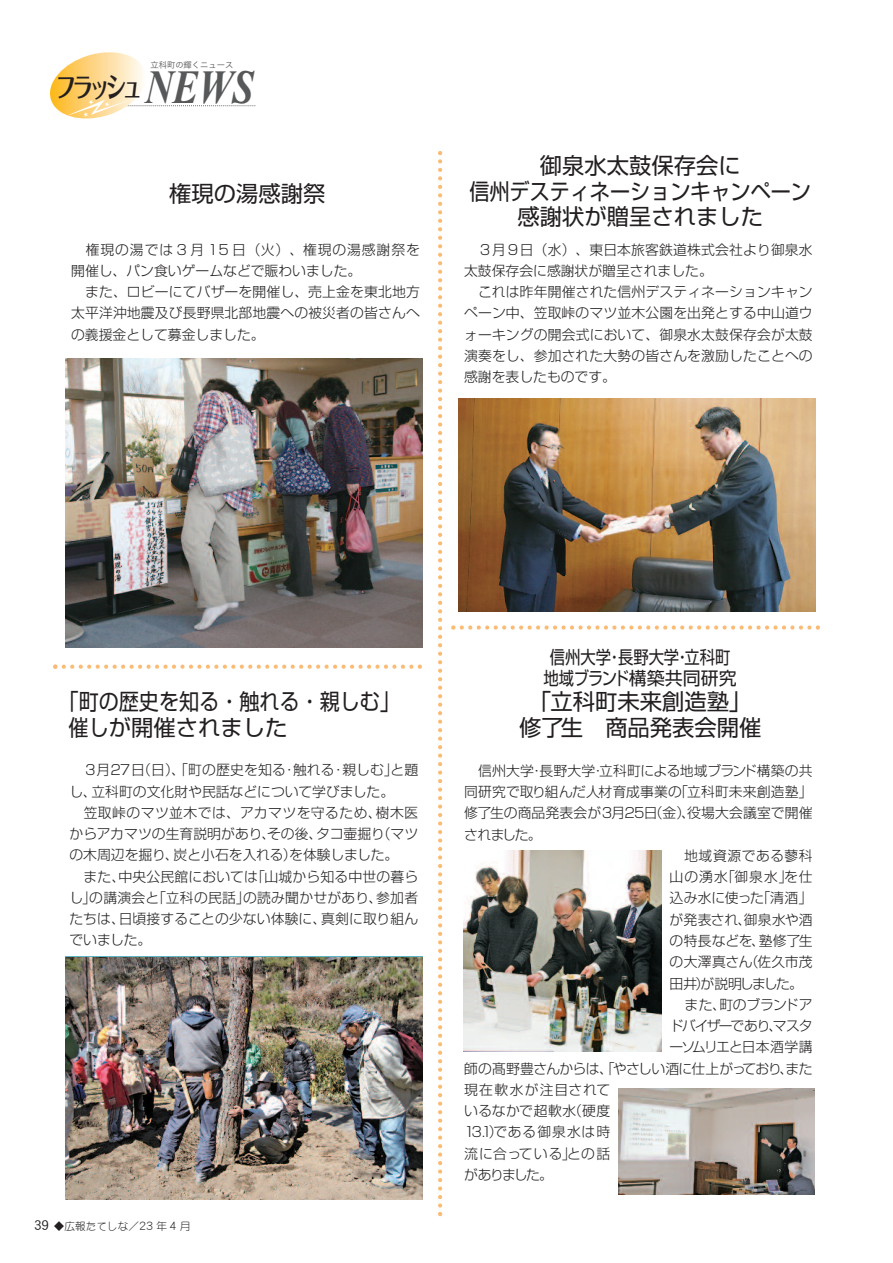
<style>
.page{position:relative;width:893px;height:1263px;background:#fff}
.page>*{position:absolute;margin:0;border:0;box-sizing:border-box;transform-origin:0 0}
.t1{font:italic 700 47.7px "Times New Roman";color:#57585a;scale:.8 1}
.t2{font:28.05px "Folk Pro Bold 90 pv RKSJ H";color:#231f20;scale:.75 1}
.t3{font:22.35px/25.5px "Shin Go Pro";color:#231f20;text-align:center}
.t4{font:22.35px/25.5px "Shin Go Pro";color:#231f20;scale:.9 1}
.t5{font:18px/21px "Shin Go Pro";color:#231f20;text-align:center;scale:.85 1}
.t6{font:300 13.8px "Shin Go Pro";letter-spacing:.01em;color:#231f20}
.t7{font:300 13.8px "Shin Go Pro";letter-spacing:.065em;color:#231f20}
.t8{font:300 13.8px "Shin Go Pro";letter-spacing:-.035em;color:#231f20}
.t9{font:300 13.8px "Shin Go Pro";letter-spacing:.03em;color:#231f20}
.t10{font:300 13.8px "Shin Go Pro";letter-spacing:.045em;color:#231f20}
.t11{font:300 13.8px "Shin Go Pro";letter-spacing:-.085em;color:#231f20}
.t12{font:300 13.8px "Shin Go Pro";letter-spacing:.075em;color:#231f20}
.t13{font:300 13.8px "Shin Go Pro";letter-spacing:-.105em;color:#231f20}
.t14{font:300 13.8px "Shin Go Pro";letter-spacing:-.07em;color:#231f20}
.t15{font:300 13.8px "Shin Go Pro";letter-spacing:.05em;color:#231f20}
.t16{font:300 13.8px "Shin Go Pro";letter-spacing:-.01em;color:#231f20}
.t17{font:300 13.8px "Shin Go Pro";letter-spacing:.08em;color:#231f20}
.t18{font:10.65px "DF Maru Gothic Std W3";color:#231f20}
.t19{font:8.25px "Hira Kaku Pro W3 90 pv RKSJ H";color:#57585a}
.s1{font-family:"DFHS Gothic Std W3";font-size:14.85px}
.s2{font-size:12.75px}
</style>
<div class="page">
<img style="left:66px;top:957px;width:357px;height:242px">
<svg style="left:53px;top:664px;width:369px;height:5px"></svg>
<svg style="left:451px;top:625px;width:369px;height:5px"></svg>
<img style="left:66px;top:358px;width:357px;height:289px">
<img style="left:458px;top:398px;width:358px;height:213px">
<svg style="left:438px;top:151px;width:4px;height:1065px"></svg>
<img style="left:464px;top:850px;width:197px;height:201px">
<img style="left:619px;top:1088px;width:195px;height:107px">
<svg style="left:50px;top:52px;width:205px;height:67px"></svg>
<p class="t19" style="left:150px;top:58px;width:84px">立科町の輝くニュース</p>
<p class="t1" style="left:145px;top:54px;width:137px">NEWS</p>
<p class="t2" style="left:55px;top:63px;width:75px">フラッ</p>
<p class="t2" style="left:106px;top:63px;width:51px">シュ</p>
<p class="t3" style="left:169px;top:178px;width:158px">権現の湯感謝祭</p>
<p class="t7" style="left:86px;top:238px;width:335px">権現の湯では 3 月 15 日（火）、権現の湯感謝祭を</p>
<p class="t6" style="left:71px;top:259px;width:292px">開催し、パン食いゲームなどで賑わいました。</p>
<p class="t6" style="left:85px;top:280px;width:336px">また、ロビーにてバザーを開催し、売上金を東北地方</p>
<p class="t6" style="left:71px;top:302px;width:350px">太平洋沖地震及び長野県北部地震への被災者の皆さんへ</p>
<p class="t6" style="left:71px;top:323px;width:195px">の義援金として募金しました。</p>
<p class="t3" style="left:469px;top:150px;width:343px">御泉水太鼓保存会に<br>信州デスティネーションキャンペーン感謝状が贈呈されました</p>
<p class="t6" style="left:478px;top:238px;width:336px">３月９日（水）、東日本旅客鉄道株式会社より御泉水</p>
<p class="t6" style="left:464px;top:259px;width:250px">太鼓保存会に感謝状が贈呈されました。</p>
<p class="t6" style="left:478px;top:280px;width:336px">これは昨年開催された信州デスティネーションキャン</p>
<p class="t6" style="left:464px;top:302px;width:350px">ペーン中、笠取峠のマツ並木公園を出発とする中山道ウ</p>
<p class="t6" style="left:464px;top:323px;width:350px">ォーキングの開会式において、御泉水太鼓保存会が太鼓</p>
<p class="t6" style="left:464px;top:344px;width:350px">演奏をし、参加された大勢の皆さんを激励したことへの</p>
<p class="t6" style="left:464px;top:366px;width:154px">感謝を表したものです。</p>
<p class="t4" style="left:69px;top:686px;width:370px;text-indent:-10px">「町の歴史を知る・触れる・親しむ」催しが開催されました</p>
<p class="t6" style="left:83px;top:759px;width:336px">３月２７日（日）、「町の歴史を知る・触れる・親しむ」と題</p>
<p class="t6" style="left:69px;top:780px;width:326px">し、立科町の文化財や民話などについて学びました。</p>
<p class="t9" style="left:84px;top:801px;width:336px">笠取峠のマツ並木では、アカマツを守るため、樹木医</p>
<p class="t6" style="left:69px;top:822px;width:350px">からアカマツの生育説明があり、その後、タコ壷掘り（マツ</p>
<p class="t6" style="left:69px;top:844px;width:330px">の木周辺を掘り、炭と小石を入れる）を体験しました。</p>
<p class="t6" style="left:83px;top:865px;width:336px">また、中央公民館においては「山城から知る中世の暮ら</p>
<p class="t6" style="left:69px;top:886px;width:350px">し」の講演会と「立科の民話」の読み聞かせがあり、参加者</p>
<p class="t6" style="left:69px;top:908px;width:350px">たちは、日頃接することの少ない体験に、真剣に取り組ん</p>
<p class="t6" style="left:69px;top:929px;width:83px">でいました。</p>
<p class="t18" style="left:34px;top:1220px;width:158px"><span class="s1">39</span> ◆広報たてしな／<span class="s2">23</span> 年 <span class="s2">4</span> 月</p>
<p class="t5" style="left:543px;top:645px;width:229px">信州大学・長野大学・立科町地域ブランド構築共同研究</p>
<p class="t3" style="left:519px;top:686px;width:244px">「立科町未来創造塾」修了生 商品発表会開催</p>
<p class="t6" style="left:478px;top:759px;width:336px">信州大学・長野大学・立科町による地域ブランド構築の共</p>
<p class="t6" style="left:464px;top:781px;width:350px">同研究で取り組んだ人材育成事業の「立科町未来創造塾」</p>
<p class="t6" style="left:464px;top:802px;width:350px">修了生の商品発表会が３月２５日（金）、役場大会議室で開催</p>
<p class="t6" style="left:464px;top:823px;width:79px">されました。</p>
<p class="t10" style="left:684px;top:844px;width:130px">地域資源である蓼科</p>
<p class="t12" style="left:670px;top:866px;width:145px">山の湧水「御泉水」を仕</p>
<p class="t6" style="left:670px;top:887px;width:145px">込み水に使った「清酒」</p>
<p class="t6" style="left:670px;top:908px;width:145px">が発表され、御泉水や酒</p>
<p class="t6" style="left:670px;top:929px;width:145px">の特長などを、塾修了生</p>
<p class="t6" style="left:670px;top:951px;width:145px">の大澤真さん（佐久市茂</p>
<p class="t13" style="left:670px;top:972px;width:135px">田井）が説明しました。</p>
<p class="t16" style="left:684px;top:993px;width:130px">また、町のブランドア</p>
<p class="t11" style="left:670px;top:1014px;width:145px">ドバイザーであり、マスタ</p>
<p class="t14" style="left:670px;top:1036px;width:145px">ーソムリエと日本酒学講</p>
<p class="t8" style="left:464px;top:1057px;width:350px">師の髙野豊さんからは、「やさしい酒に仕上がっており、また</p>
<p class="t17" style="left:464px;top:1078px;width:148px">現在軟水が注目されて</p>
<p class="t10" style="left:464px;top:1099px;width:148px">いるなかで超軟水（硬度</p>
<p class="t7" style="left:464px;top:1121px;width:148px">13.1）である御泉水は時</p>
<p class="t15" style="left:464px;top:1142px;width:148px">流に合っている」との話</p>
<p class="t6" style="left:464px;top:1163px;width:90px">がありました。</p>
</div>
